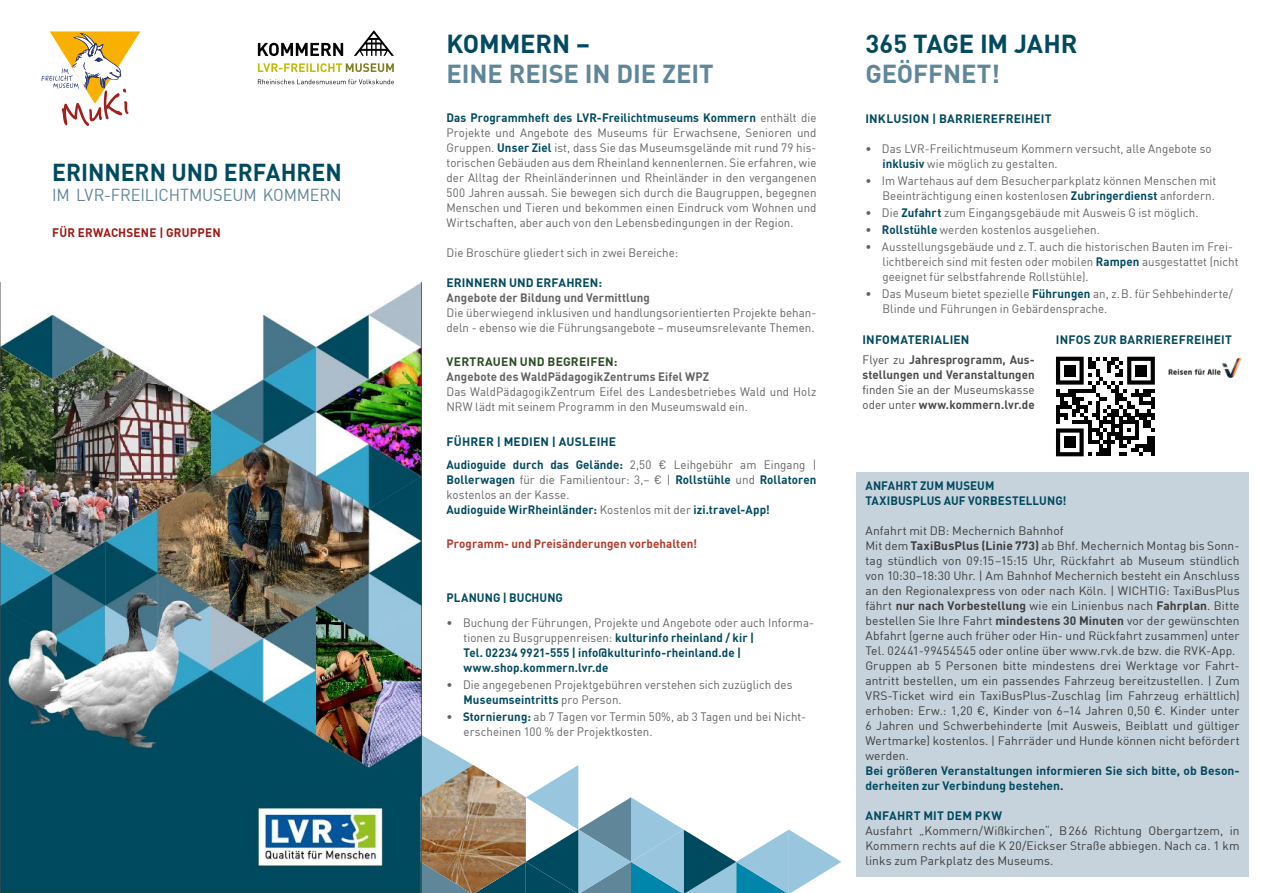
<style>
.page{position:relative;width:1263px;height:893px;background:#fff}
.page>*{position:absolute;margin:0;border:0;box-sizing:border-box;transform-origin:0 0}
.t1{font:700 25.5px "DIN";letter-spacing:-.005em;color:#608799}
.t2{font:700 25.5px "DIN";letter-spacing:-.01em;color:#004a5f}
.t3{font:700 24px "DIN";color:#004a5f;scale:.96 1}
.t4{font:17.1px "DIN";letter-spacing:-.01em;color:#608799;scale:.96 1}
.t5{font:700 12.15px "DIN";letter-spacing:.02em;color:#9e1915;scale:.96 1}
.t6{font:12px/15px "DIN";letter-spacing:.005em;color:#646363;scale:.96 1}
.t7{font:12px/15px "DIN";letter-spacing:.005em;color:#3c3c3b}
.t8{font:700 12px/15px "DIN";letter-spacing:.01em;color:#004a5f;scale:.96 1}
.t9{font:700 12px/23.2px "DIN";letter-spacing:.01em;color:#004a5f}
.t10{font:700 12px "DIN";letter-spacing:.01em;color:#646363;scale:.96 1}
.t11{font:700 12px/19.2px "DIN";letter-spacing:.01em;color:#4a4a49;scale:.96 1}
.t12{font:12px/15px "DIN";letter-spacing:.005em;color:#4a4a49;scale:.96 1}
.t13{font:700 12px "DIN";letter-spacing:.005em;color:#ad3e2f;scale:.96 1}
.t14{font:700 12px "DIN";letter-spacing:.02em;color:#2b4e25}
.s1{font-weight:700;color:#004a5f}
.s2{font-weight:400;color:#646363}
.s3{color:#004a5f}
.s4{font-weight:400}
.s5{font-weight:700}
</style>
<div class="page">
<svg style="left:354px;top:30px;width:40px;height:26px"></svg>
<svg style="left:258px;top:43px;width:85px;height:13px"></svg>
<svg style="left:258px;top:63px;width:136px;height:9px"></svg>
<svg style="left:258px;top:79px;width:136px;height:5px"></svg>
<div style="left:856px;top:472px;width:392px;height:404px;background:#c7d3dc"></div>
<svg style="left:422px;top:735px;width:419px;height:158px"></svg>
<img style="left:422px;top:765px;width:104px;height:128px">
<img style="left:0;top:282px;width:422px;height:611px">
<svg style="left:1056px;top:357px;width:99px;height:99px"></svg>
<div style="left:1064px;top:365px;width:12px;height:12px;background:#020203"></div>
<div style="left:1135px;top:365px;width:12px;height:12px;background:#020203"></div>
<div style="left:1064px;top:436px;width:12px;height:12px;background:#020203"></div>
<img style="left:1168px;top:358px;width:74px;height:20px">
<svg style="left:42px;top:31px;width:98px;height:95px"></svg>
<h2 class="t3" style="left:52px;top:157px;width:303px">ERINNERN UND ERFAHREN</h2>
<h3 class="t4" style="left:52px;top:184px;width:303px">IM LVR-FREILICHTMUSEUM KOMMERN</h3>
<p class="t5" style="left:52px;top:225px;width:177px">FÜR ERWACHSENE | GRUPPEN</p>
<h1 class="t2" style="left:446px;top:27px;width:145px">KOMMERN –</h1>
<h1 class="t1" style="left:446px;top:57px;width:269px">EINE REISE IN DIE ZEIT</h1>
<p class="t6" style="left:446px;top:110px;width:387px;text-align:justify"><span class="s1">Das Programmheft des LVR-Freilichtmuseums Kommern</span> enthält die Projekte und Angebote des Museums für Erwachsene, Senioren und Gruppen. <span class="s1">Unser Ziel</span> ist, dass Sie das Muse umsgelände mit rund 79 his&shy;torischen Gebäuden aus dem Rheinland ken nenlernen. Sie erfahren, wie der Alltag der Rheinländerinnen und Rhein länder in den vergangenen 500 Jahren aussah. Sie bewegen sich durch die Baugruppen, begegnen Menschen und Tieren und bekommen einen Eindruck vom Wohnen und Wirtschaften, aber auch von den Lebensbedingungen in der Region.</p>
<p class="t6" style="left:446px;top:245px;width:243px">Die Broschüre gliedert sich in zwei Bereiche:</p>
<p class="t9" style="left:446px;top:271px;width:157px">ERINNERN UND ERFAHREN:</p>
<p class="t10" style="left:446px;top:290px;width:213px">Angebote der Bildung und Vermittlung</p>
<p class="t6" style="left:446px;top:305px;width:387px">Die überwiegend inklusiven und handlungsorientierten Projekte behan&shy;deln - ebenso wie die Führungsangebote – museumsrelevante Themen.</p>
<p class="t14" style="left:446px;top:354px;width:172px">VERTRAUEN UND BEGREIFEN:</p>
<p class="t10" style="left:446px;top:369px;width:275px">Angebote des WaldPädagogikZentrums Eifel WPZ</p>
<p class="t6" style="left:446px;top:384px;width:387px">Das WaldPädagogikZentrum Eifel des Landesbetriebes Wald und Holz<br>NRW lädt mit seinem Programm in den Museumswald ein.</p>
<p class="t9" style="left:446px;top:429px;width:371px">FÜHRER | MEDIEN | AUSLEIHE<br>Audioguide durch das Gelände: <span class="s2">2,50 € Leihgebühr am Eingang |</span></p>
<p class="t8" style="left:446px;top:471px;width:387px">Bollerwagen <span class="s2">für die Familientour: 3,– € |</span> Rollstühle <span class="s2">und</span> Rollatoren <span class="s2">kostenlos an der Kasse.<br></span>Audioguide WirRheinländer: <span class="s2">Kostenlos mit der</span> izi.travel-App!</p>
<p class="t13" style="left:446px;top:536px;width:263px">Programm- und Preisänderungen vorbehalten!</p>
<p class="t8" style="left:446px;top:589px;width:123px">PLANUNG | BUCHUNG</p>
<p class="t8" style="left:463px;top:615px;width:367px;text-indent:-17px"><span class="s2">• Buchung der Führungen, Projekte und Angebote oder auch Informa&shy;tionen zu Busgruppenreisen:</span> kulturinfo rheinland / kir |<br>Tel. 02234 9921-555 | info@kulturinfo-rheinland.de | www.shop.kommern.lvr.de</p>
<p class="t6" style="left:463px;top:677px;width:344px;text-indent:-17px">• Die angegebenen Projektgebühren verstehen sich zuzüglich des<br><span class="s1">Museumseintritts</span> pro Person.</p>
<p class="t6" style="left:463px;top:709px;width:358px;text-indent:-17px">• <span class="s1">Stornierung:</span> ab 7 Tagen vor Termin 50%, ab 3 Tagen und bei Nicht&shy;erscheinen 100 % der Projektkosten.</p>
<h1 class="t2" style="left:865px;top:27px;width:214px">365 TAGE IM JAHR</h1>
<h1 class="t1" style="left:865px;top:57px;width:136px">GEÖFFNET!</h1>
<p class="t9" style="left:865px;top:106px;width:188px">INKLUSION | BARRIEREFREIHEIT</p>
<p class="t6" style="left:882px;top:141px;width:344px;text-indent:-17px">• Das LVR-Freilichtmuseum Kommern versucht, alle Angebote so <span class="s1">inklusiv</span> wie möglich zu gestalten.</p>
<p class="t6" style="left:865px;top:173px;width:367px;text-align:right">• Im Wartehaus auf dem Besucherparkplatz können Menschen mit<br>Beeinträchtigung einen kostenlosen <span class="s1">Zubringerdienst</span> anfordern.</p>
<p class="t6" style="left:865px;top:205px;width:349px">• Die <span class="s1">Zufahrt</span> zum Eingangsgebäude mit Ausweis G ist möglich.</p>
<p class="t6" style="left:865px;top:222px;width:246px">• <span class="s1">Rollstühle</span> werden kostenlos ausgeliehen.</p>
<p class="t6" style="left:882px;top:239px;width:372px;text-indent:-17px">• Ausstellungsgebäude und z. T. auch die historischen Bauten im Frei&shy;lichtbereich sind mit festen oder mobilen <span class="s1">Rampen</span> ausgestattet (nicht geeignet für selbstfahrende Rollstühle).</p>
<p class="t6" style="left:882px;top:286px;width:367px;text-indent:-17px">• Das Museum bietet spezielle <span class="s1">Führungen</span> an, z. B. für Sehbehinderte/<br>Blinde und Führungen in Gebärdensprache.</p>
<p class="t11" style="left:862px;top:330px;width:181px"><span class="s3">INFOMATERIALIEN<br></span><span class="s4">Flyer zu</span> Jahresprogramm, Aus-</p>
<p class="t11" style="left:862px;top:364px;width:181px">stellungen und Veranstaltungen</p>
<p class="t12" style="left:862px;top:382px;width:181px">finden Sie an der Museumskasse oder unter <span class="s5">www.kommern.lvr.de</span></p>
<p class="t9" style="left:1056px;top:328px;width:178px">INFOS ZUR BARRIEREFREIHEIT</p>
<p class="t8" style="left:865px;top:478px;width:211px">ANFAHRT ZUM MUSEUM<br>TAXIBUSPLUS AUF VORBESTELLUNG!</p>
<p class="t7" style="left:865px;top:523px;width:376px">Anfahrt mit DB: Mechernich Bahnhof<br>Mit dem <span class="s5">TaxiBusPlus (Linie 773)</span> ab Bhf. Mechernich Montag bis Sonn&shy;tag stündlich von 09:15–15:15 Uhr, Rückfahrt ab Museum stündlich von 10:30–18:30 Uhr. | Am Bahnhof Mechernich besteht ein Anschluss an den Regionalexpress von oder nach Köln. | WICHTIG: TaxiBusPlus fährt <span class="s5">nur nach Vorbestellung</span> wie ein Linienbus nach <span class="s5">Fahrplan</span>. Bitte bestellen Sie Ihre Fahrt <span class="s5">mindestens 30 Minuten</span> vor der gewünschten Abfahrt (gerne auch früher oder Hin- und Rückfahrt zusammen) unter Tel. 02441-99454545 oder online über www.rvk.de bzw. die RVK-App.<br>Gruppen ab 5 Personen bitte mindestens drei Werktage vor Fahrt&shy;antritt bestellen, um ein passendes Fahrzeug bereitzustellen. | Zum VRS-Ticket wird ein TaxiBusPlus-Zuschlag (im Fahrzeug erhältlich) erhoben: Erw.: 1,20 €, Kinder von 6–14 Jahren 0,50 €. Kinder unter 6 Jahren und Schwerbehinderte (mit Ausweis, Beiblatt und gültiger Wertmarke) kostenlos. | Fahrräder und Hunde können nicht befördert werden.</p>
<p class="t9" style="left:865px;top:763px;width:376px;line-height:15px">Bei größeren Veranstaltungen informieren Sie sich bitte, ob Beson&shy;derheiten zur Verbindung bestehen.</p>
<p class="t9" style="left:865px;top:804px;width:138px">ANFAHRT MIT DEM PKW</p>
<p class="t7" style="left:865px;top:823px;width:376px;text-align:justify">Ausfahrt „Kommern/Wißkirchen“, B 266 Richtung Obergartzem, in Kommern rechts auf die K 20/Eickser Straße abbiegen. Nach ca. 1 km links zum Parkplatz des Museums.</p>
</div>
